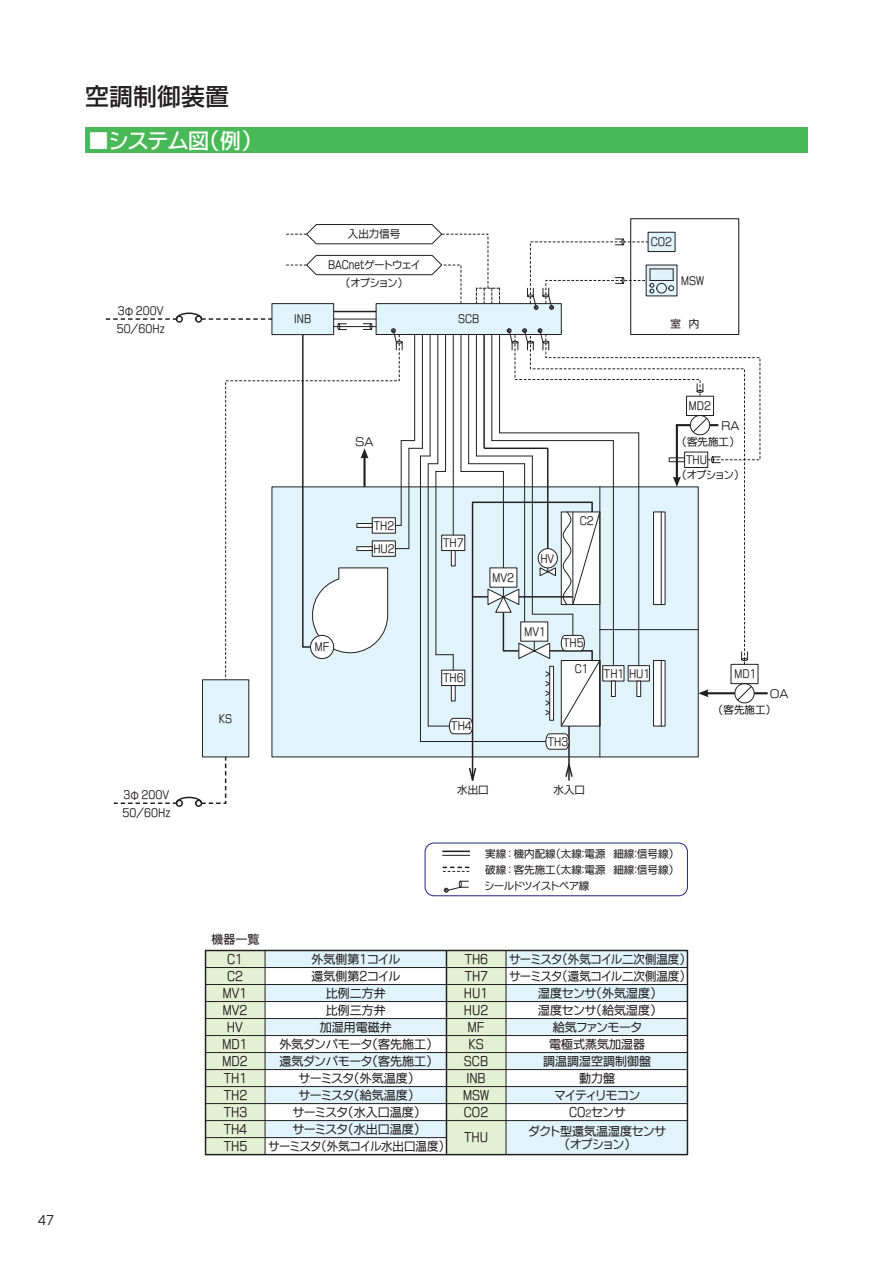
<style>
.page{position:relative;width:893px;height:1263px;background:#fff}
.page>*{position:absolute;margin:0;border:0;box-sizing:border-box;transform-origin:0 0}
.t1{font:24px "FGP Kaku Gothic Ca B";color:#231f20}
.t2{font:21px "FGP Kaku Gothic Ca B";color:#fff}
.t3{font:12px/17px "FGP Kaku Gothic Ca M";color:#231f20}
.t4{font:12px/17px "FGP Kaku Gothic Ca M";color:#231f20;scale:.96 1}
.t5{font:10.5px/18px "FGP Kaku Gothic Ca M";color:#231f20}
.s1{font-size:9px}
</style>
<div class="page">
<div style="left:376px;top:303px;width:186px;height:32px;background:#e1f4fc;border:1px solid #231f20"></div>
<div style="left:646px;top:265px;width:31px;height:31px;background:#e1f4fc"></div>
<div style="left:85px;top:128px;width:723px;height:25px;background:#49b857"></div>
<div style="left:195px;top:315px;width:7px;height:8px;border:1px solid #231f20;border-radius:50%"></div>
<div style="left:176px;top:315px;width:7px;height:8px;border:1px solid #231f20;border-radius:50%"></div>
<svg style="left:105px;top:312px;width:166px;height:9px"></svg>
<hr style="left:334px;top:311px;width:42px;height:1px;background:#231f20">
<hr style="left:334px;top:319px;width:42px;height:1px;background:#231f20">
<div style="left:648px;top:232px;width:27px;height:20px;background:#e1f4fc;border:1px solid #231f20"></div>
<div style="left:630px;top:218px;width:109px;height:117px;border:1px solid #231f20"></div>
<svg style="left:527px;top:239px;width:147px;height:71px"></svg>
<div style="left:271px;top:303px;width:63px;height:32px;background:#e1f4fc;border:1px solid #231f20"></div>
<svg style="left:286px;top:224px;width:214px;height:80px"></svg>
<div style="left:195px;top:799px;width:7px;height:8px;border:1px solid #231f20;border-radius:50%"></div>
<div style="left:176px;top:799px;width:7px;height:8px;border:1px solid #231f20;border-radius:50%"></div>
<svg style="left:115px;top:757px;width:112px;height:48px"></svg>
<div style="left:202px;top:679px;width:47px;height:78px;background:#e1f4fc;border:1px solid #231f20"></div>
<svg style="left:225px;top:334px;width:76px;height:346px"></svg>
<div style="left:506px;top:950px;width:181px;height:17px;background:#e1f4fc"></div>
<div style="left:506px;top:984px;width:181px;height:17px;background:#e1f4fc"></div>
<div style="left:506px;top:1018px;width:181px;height:17px;background:#e1f4fc"></div>
<div style="left:506px;top:1052px;width:181px;height:17px;background:#e1f4fc"></div>
<div style="left:506px;top:1086px;width:181px;height:17px;background:#e1f4fc"></div>
<div style="left:506px;top:1120px;width:181px;height:34px;background:#e1f4fc"></div>
<div style="left:265px;top:950px;width:181px;height:17px;background:#e1f4fc"></div>
<div style="left:265px;top:984px;width:181px;height:17px;background:#e1f4fc"></div>
<div style="left:265px;top:1018px;width:181px;height:17px;background:#e1f4fc"></div>
<div style="left:265px;top:1052px;width:181px;height:17px;background:#e1f4fc"></div>
<div style="left:265px;top:1086px;width:181px;height:17px;background:#e1f4fc"></div>
<div style="left:265px;top:1120px;width:181px;height:17px;background:#e1f4fc"></div>
<div style="left:446px;top:950px;width:60px;height:204px;background:#e4f0d4"></div>
<div style="left:206px;top:950px;width:59px;height:204px;background:#e4f0d4"></div>
<hr style="left:265px;top:950px;width:1px;height:204px;background:#231f20">
<hr style="left:506px;top:950px;width:1px;height:204px;background:#231f20">
<div style="left:205px;top:950px;width:483px;height:205px;border:1px solid #231f20"></div>
<hr style="left:206px;top:967px;width:481px;height:1px;background:#231f20">
<hr style="left:206px;top:984px;width:481px;height:1px;background:#231f20">
<hr style="left:206px;top:1001px;width:481px;height:1px;background:#231f20">
<hr style="left:206px;top:1018px;width:481px;height:1px;background:#231f20">
<hr style="left:206px;top:1035px;width:481px;height:1px;background:#231f20">
<hr style="left:206px;top:1052px;width:481px;height:1px;background:#231f20">
<hr style="left:206px;top:1069px;width:481px;height:1px;background:#231f20">
<hr style="left:206px;top:1086px;width:481px;height:1px;background:#231f20">
<hr style="left:206px;top:1103px;width:481px;height:1px;background:#231f20">
<hr style="left:206px;top:1120px;width:481px;height:1px;background:#231f20">
<hr style="left:206px;top:1137px;width:240px;height:1px;background:#231f20">
<hr style="left:446px;top:950px;width:1px;height:204px;background:#231f20">
<svg style="left:424px;top:842px;width:264px;height:55px"></svg>
<svg style="left:301px;top:323px;width:467px;height:458px"></svg>
<p class="t3" style="left:38px;top:1211px;width:17px">47</p>
<h1 class="t1" style="left:85px;top:85px;width:145px">空調制御装置</h1>
<h2 class="t2" style="left:88px;top:130px;width:166px">■システム図（例）</h2>
<p class="t5" style="left:117px;top:301px;width:50px">3φ 200V<br>50/60Hz</p>
<p class="t5" style="left:122px;top:785px;width:50px">3φ 200V<br>50/60Hz</p>
<p class="t5" style="left:348px;top:225px;width:54px">入出力信号</p>
<p class="t5" style="left:328px;top:256px;width:94px">BACnetゲートウェイ</p>
<p class="t5" style="left:345px;top:273px;width:59px">（オプション）</p>
<p class="t5" style="left:294px;top:310px;width:18px">INB</p>
<p class="t5" style="left:458px;top:310px;width:23px">SCB</p>
<p class="t5" style="left:651px;top:233px;width:23px">CO2</p>
<p class="t5" style="left:681px;top:272px;width:24px">MSW</p>
<p class="t5" style="left:670px;top:315px;width:30px">室　内</p>
<p class="t5" style="left:219px;top:709px;width:15px">KS</p>
<p class="t5" style="left:355px;top:433px;width:20px">ＳＡ</p>
<p class="t5" style="left:373px;top:514px;width:23px;line-height:23.1px">TH2<br>HU2</p>
<p class="t5" style="left:315px;top:638px;width:16px">MF</p>
<p class="t5" style="left:443px;top:534px;width:22px">TH7</p>
<p class="t5" style="left:493px;top:569px;width:23px">MV2</p>
<p class="t5" style="left:540px;top:549px;width:15px">HV</p>
<p class="t5" style="left:580px;top:512px;width:16px">C2</p>
<p class="t5" style="left:443px;top:669px;width:22px">TH6</p>
<p class="t5" style="left:451px;top:717px;width:22px">TH4</p>
<p class="t5" style="left:525px;top:623px;width:23px">MV1</p>
<p class="t5" style="left:563px;top:634px;width:22px">TH5</p>
<p class="t5" style="left:575px;top:660px;width:16px">C1</p>
<p class="t5" style="left:548px;top:733px;width:22px">TH3</p>
<p class="t5" style="left:457px;top:781px;width:33px">水出口</p>
<p class="t5" style="left:554px;top:781px;width:33px">水入口</p>
<p class="t5" style="left:604px;top:664px;width:48px">TH1 HU1</p>
<p class="t5" style="left:689px;top:397px;width:24px">MD2</p>
<p class="t5" style="left:721px;top:417px;width:20px">ＲＡ</p>
<p class="t5" style="left:682px;top:433px;width:54px">（客先施工）</p>
<p class="t5" style="left:686px;top:451px;width:22px">THU</p>
<p class="t5" style="left:682px;top:466px;width:59px">（オプション）</p>
<p class="t5" style="left:735px;top:665px;width:24px">MD1</p>
<p class="t5" style="left:770px;top:684px;width:20px">ＯＡ</p>
<p class="t5" style="left:718px;top:701px;width:54px">（客先施工）</p>
<p class="t5" style="left:485px;top:844px;width:190px">実線 : 機内配線（太線：電源　細線：信号線）</p>
<p class="t5" style="left:485px;top:876px;width:106px">シールドツイストペア線</p>
<p class="t5" style="left:485px;top:860px;width:190px">破線 : 客先施工（太線：電源　細線：信号線）</p>
<p class="t3" style="left:212px;top:931px;width:49px">機器一覧</p>
<p class="t3" style="left:227px;top:951px;width:18px">C1</p>
<p class="t3" style="left:227px;top:968px;width:18px">C2</p>
<p class="t3" style="left:223px;top:985px;width:26px">MV1<br>MV2</p>
<p class="t3" style="left:223px;top:1019px;width:27px;text-align:center">HV<br>MD1<br>MD2</p>
<p class="t3" style="left:224px;top:1070px;width:25px">TH1</p>
<p class="t3" style="left:224px;top:1087px;width:25px">TH2</p>
<p class="t3" style="left:224px;top:1121px;width:25px">TH4<br>TH5</p>
<p class="t3" style="left:224px;top:1104px;width:25px">TH3</p>
<p class="t3" style="left:311px;top:950px;width:90px">外気側第1コイル</p>
<p class="t3" style="left:311px;top:967px;width:90px">還気側第2コイル</p>
<p class="t3" style="left:326px;top:984px;width:61px">比例二方弁比例三方弁</p>
<p class="t3" style="left:280px;top:1052px;width:154px">還気ダンパモータ（客先施工）</p>
<p class="t3" style="left:320px;top:1018px;width:74px">加湿用電磁弁</p>
<p class="t3" style="left:280px;top:1035px;width:154px">外気ダンパモータ（客先施工）</p>
<p class="t3" style="left:299px;top:1070px;width:117px">サーミスタ（外気温度）</p>
<p class="t3" style="left:293px;top:1104px;width:129px">サーミスタ（水入口温度）</p>
<p class="t4" style="left:268px;top:1138px;width:185px">サーミスタ（外気コイル水出口温度）</p>
<p class="t3" style="left:299px;top:1087px;width:117px">サーミスタ（給気温度）</p>
<p class="t3" style="left:293px;top:1121px;width:129px">サーミスタ（水出口温度）</p>
<p class="t3" style="left:465px;top:951px;width:25px">TH6<br>TH7</p>
<p class="t3" style="left:464px;top:985px;width:26px">HU1</p>
<p class="t3" style="left:463px;top:1002px;width:28px;text-align:center">HU2<br>MF<br>KS<br>SCB<br>INB<br>MSW<br>CO2</p>
<p class="t3" style="left:464px;top:1129px;width:25px">THU</p>
<p class="t4" style="left:509px;top:950px;width:185px">サーミスタ（外気コイル二次側温度）サーミスタ（還気コイル二次側温度）</p>
<p class="t3" style="left:538px;top:1001px;width:120px">湿度センサ（給気湿度）</p>
<p class="t3" style="left:538px;top:984px;width:120px">湿度センサ（外気湿度）</p>
<p class="t3" style="left:543px;top:1018px;width:109px;text-align:center">給気ファンモータ<br>電極式蒸気加湿器調温調湿空調制御盤動力盤<br>マイティリモコン<br>CO<span class="s1">2</span>センサ</p>
<p class="t3" style="left:529px;top:1124px;width:139px;line-height:13.2px;text-align:center">ダクト型還気温湿度センサ（オプション）</p>
</div>
